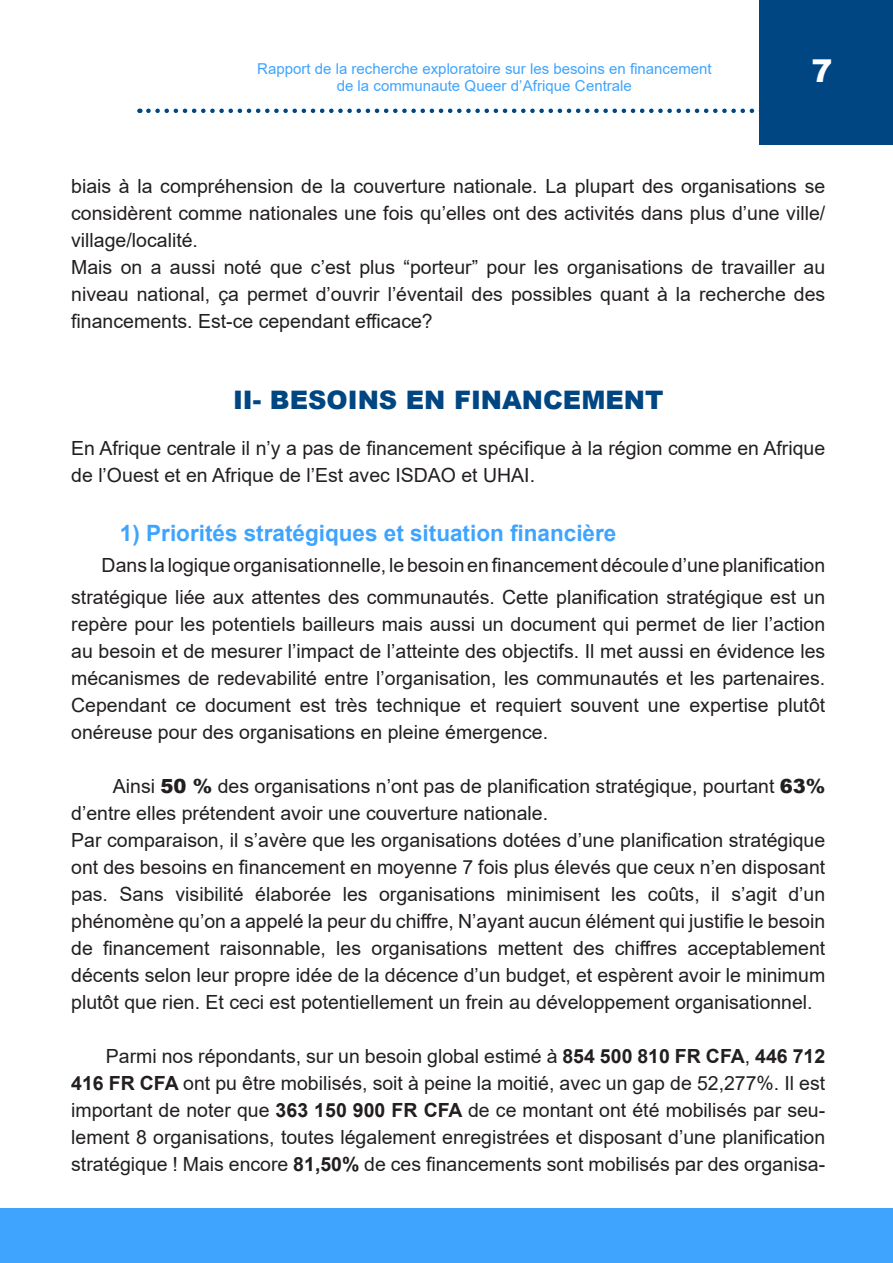
<style>
.page{position:relative;width:893px;height:1263px;background:#fff}
.page>*{position:absolute;margin:0;border:0;box-sizing:border-box;transform-origin:0 0}
.t1{font:900 31.5px "Arial";color:#fff}
.t2{font:900 25.5px "Arial";color:#004682}
.t3{font:700 22.5px "Arial";color:#3fa4fe}
.t4{font:19.5px/27px "Arial";color:#231f20;text-align:justify}
.t5{font:15px/16.5px "Arial";color:#3fa4fe;text-align:center}
.s1{font-weight:900}
.s2{font-weight:700}
</style>
<div class="page">
<div style="left:760px;top:0;width:133px;height:145px;background:#004682"></div>
<svg style="left:148px;top:109px;width:612px;height:4px"></svg>
<div style="left:0;top:1209px;width:893px;height:54px;background:#3fa4fe"></div>
<p class="t5" style="left:257px;top:60px;width:456px">Rapport de la recherche exploratoire sur les besoins en financement de la communaute Queer d’Afrique Centrale</p>
<h1 class="t1" style="left:811px;top:48px;width:23px">7</h1>
<p class="t4" style="left:71px;top:172px;width:756px">biais à la compréhension de la couverture nationale. La plupart des organisations se considèrent comme nationales une fois qu’elles ont des activités dans plus d’une ville/ village/localité.</p>
<p class="t4" style="left:71px;top:253px;width:756px">Mais on a aussi noté que c’est plus “porteur” pour les organisations de travailler au niveau national, ça permet d’ouvrir l’éventail des possibles quant à la recherche des financements. Est-ce cependant efficace?</p>
<p class="t2" style="left:233px;top:381px;width:432px">II- BESOINS EN FINANCEMENT</p>
<p class="t4" style="left:71px;top:435px;width:756px">En Afrique centrale il n’y a pas de financement spécifique à la région comme en Afrique de l’Ouest et en Afrique de l’Est avec ISDAO et UHAI.</p>
<p class="t3" style="left:120px;top:517px;width:498px">1) Priorités stratégiques et situation financière</p>
<p class="t4" style="left:71px;top:550px;width:756px;line-height:31.5px;text-align:right">Dans la logique organisationnelle, le besoin en financement découle d’une planification stratégique liée aux attentes des communautés. Cette planification stratégique est un</p>
<p class="t4" style="left:71px;top:610px;width:756px">repère pour les potentiels bailleurs mais aussi un document qui permet de lier l’action au besoin et de mesurer l’impact de l’atteinte des objectifs. Il met aussi en évidence les mécanismes de redevabilité entre l’organisation, les communautés et les partenaires.<br>Cependant ce document est très technique et requiert souvent une expertise plutôt onéreuse pour des organisations en pleine émergence.</p>
<p class="t4" style="left:71px;top:772px;width:756px;text-indent:42px">Ainsi <span class="s1">50 %</span> des organisations n’ont pas de planification stratégique, pourtant <span class="s1">63% </span>d’entre elles prétendent avoir une couverture nationale.</p>
<p class="t4" style="left:71px;top:826px;width:756px">Par comparaison, il s’avère que les organisations dotées d’une planification stratégique ont des besoins en financement en moyenne 7 fois plus élevés que ceux n’en disposant pas. Sans visibilité élaborée les organisations minimisent les coûts, il s’agit d’un phénomène qu’on a appelé la peur du chiffre, N’ayant aucun élément qui justifie le besoin de financement raisonnable, les organisations mettent des chiffres acceptablement décents selon leur propre idée de la décence d’un budget, et espèrent avoir le minimum plutôt que rien. Et ceci est potentiellement un frein au développement organisationnel.</p>
<p class="t4" style="left:71px;top:1042px;width:756px;text-indent:35px">Parmi nos répondants, sur un besoin global estimé à <span class="s2">854 500 810 FR CFA</span>, <span class="s2">446 712<br>416 FR CFA</span> ont pu être mobilisés, soit à peine la moitié, avec un gap de 52,277%. Il est important de noter que <span class="s2">363 150 900 FR CFA</span> de ce montant ont été mobilisés par seu&shy;lement 8 organisations, toutes légalement enregistrées et disposant d’une planification stratégique ! Mais encore <span class="s2">81,50%</span> de ces financements sont mobilisés par des organisa-</p>
</div>
